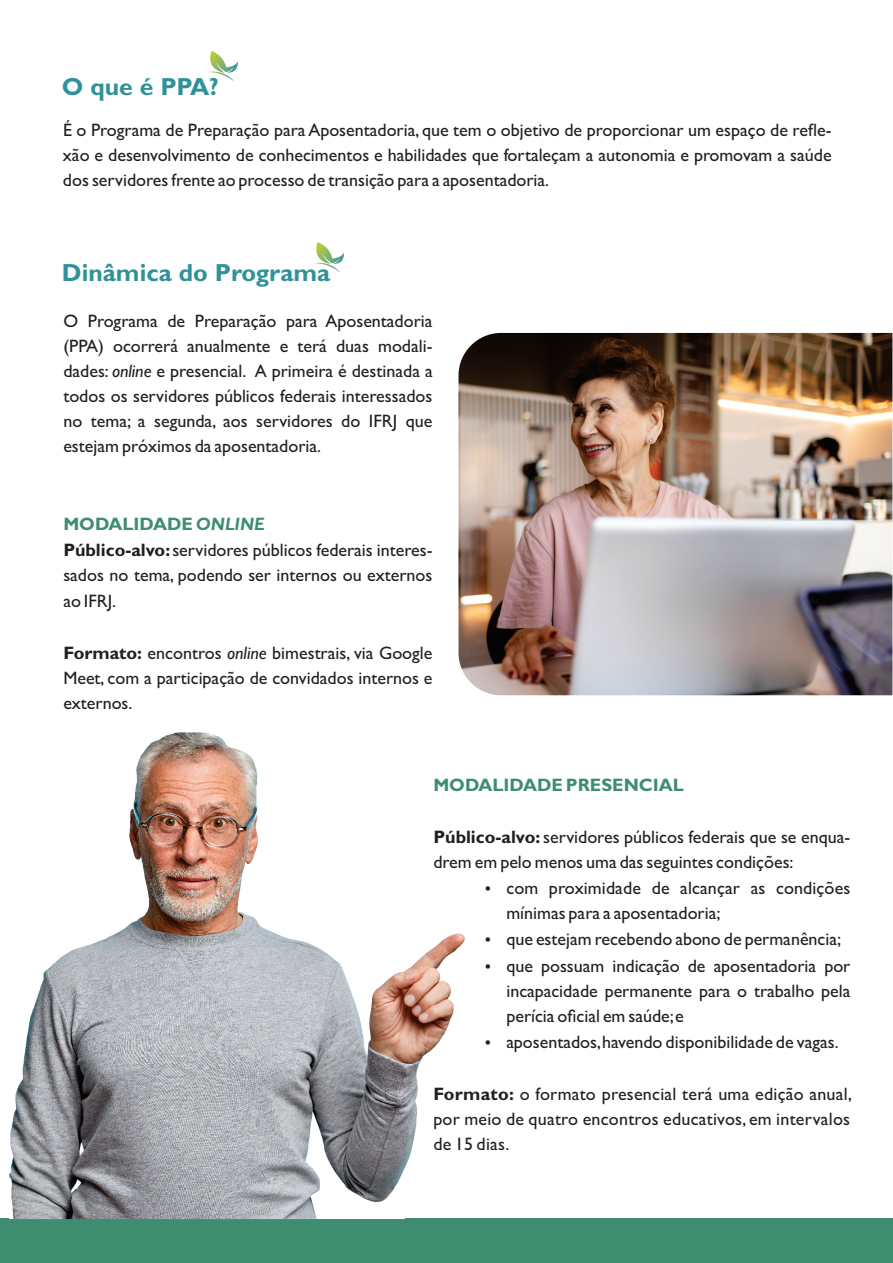
<style>
.page{position:relative;width:893px;height:1263px;background:#fff}
.page>*{position:absolute;margin:0;border:0;box-sizing:border-box;transform-origin:0 0}
.t1{font:700 24.75px "Gill Sans";color:#309298}
.t2{font:18px/25px "Gill Sans";color:#231f20;text-align:justify}
.t3{font:700 18px "Gill Sans";color:#3e8d70}
.s1{font-style:italic}
.s2{font-weight:700;color:#3e8d70}
.s3{font-weight:700;font-style:italic;color:#3e8d70}
.s4{font-weight:700}
</style>
<div class="page">
<svg style="left:208px;top:51px;width:30px;height:30px"></svg>
<div style="left:0;top:1218px;width:893px;height:45px;background:#3e8d70"></div>
<svg style="left:314px;top:242px;width:30px;height:31px"></svg>
<img style="left:9px;top:732px;width:455px;height:487px">
<img style="left:458px;top:333px;width:434px;height:362px">
<h1 class="t1" style="left:62px;top:78px;width:158px">O que é PPA?</h1>
<p class="t2" style="left:63px;top:120px;width:770px">É o Programa de Preparação para Aposentadoria, que tem o objetivo de proporcionar um espaço de refle&shy;xão e desenvolvimento de conhecimentos e habilidades que fortaleçam a autonomia e promovam a saúde dos servidores frente ao processo de transição para a aposentadoria.</p>
<h1 class="t1" style="left:62px;top:264px;width:270px">Dinâmica do Programa</h1>
<p class="t2" style="left:63px;top:310px;width:371px">O Programa de Preparação para Aposentadoria (PPA) ocorrerá anualmente e terá duas modali&shy;dades: <span class="s1">online</span> e presencial. A primeira é destinada a todos os servidores públicos federais interessados no tema; a segunda, aos servidores do IFRJ que estejam próximos da aposentadoria.</p>
<p class="t2" style="left:63px;top:513px;width:371px;text-align:left"><span class="s2">MODALIDADE</span> <span class="s3">ONLINE<br></span><span class="s4">Público-alvo:</span>servidores públicos federais interes&shy;sados no tema, podendo ser internos ou externos ao IFRJ.</p>
<p class="t2" style="left:63px;top:642px;width:371px"><span class="s4">Formato:</span> encontros <span class="s1">online</span> bimestrais, via Google Meet, com a participação de convidados internos e externos.</p>
<p class="t3" style="left:433px;top:778px;width:252px">MODALIDADE PRESENCIAL</p>
<p class="t2" style="left:433px;top:826px;width:418px"><span class="s4">Público-alvo:</span> servidores públicos federais que se enqua&shy;drem em pelo menos uma das seguintes condições:</p>
<p class="t2" style="left:506px;top:877px;width:345px;text-indent:-22px">• com proximidade de alcançar as condições mínimas para a aposentadoria;</p>
<p class="t2" style="left:484px;top:929px;width:358px">• que estejam recebendo abono de permanência;</p>
<p class="t2" style="left:506px;top:955px;width:345px;text-indent:-22px">• que possuam indicação de aposentadoria por incapacidade permanente para o trabalho pela perícia oficial em saúde;e</p>
<p class="t2" style="left:484px;top:1031px;width:356px">• aposentados,havendo disponibilidade de vagas.</p>
<p class="t2" style="left:433px;top:1083px;width:420px"><span class="s4">Formato:</span> o formato presencial terá uma edição anual, por meio de quatro encontros educativos, em intervalos de 15 dias.</p>
</div>
